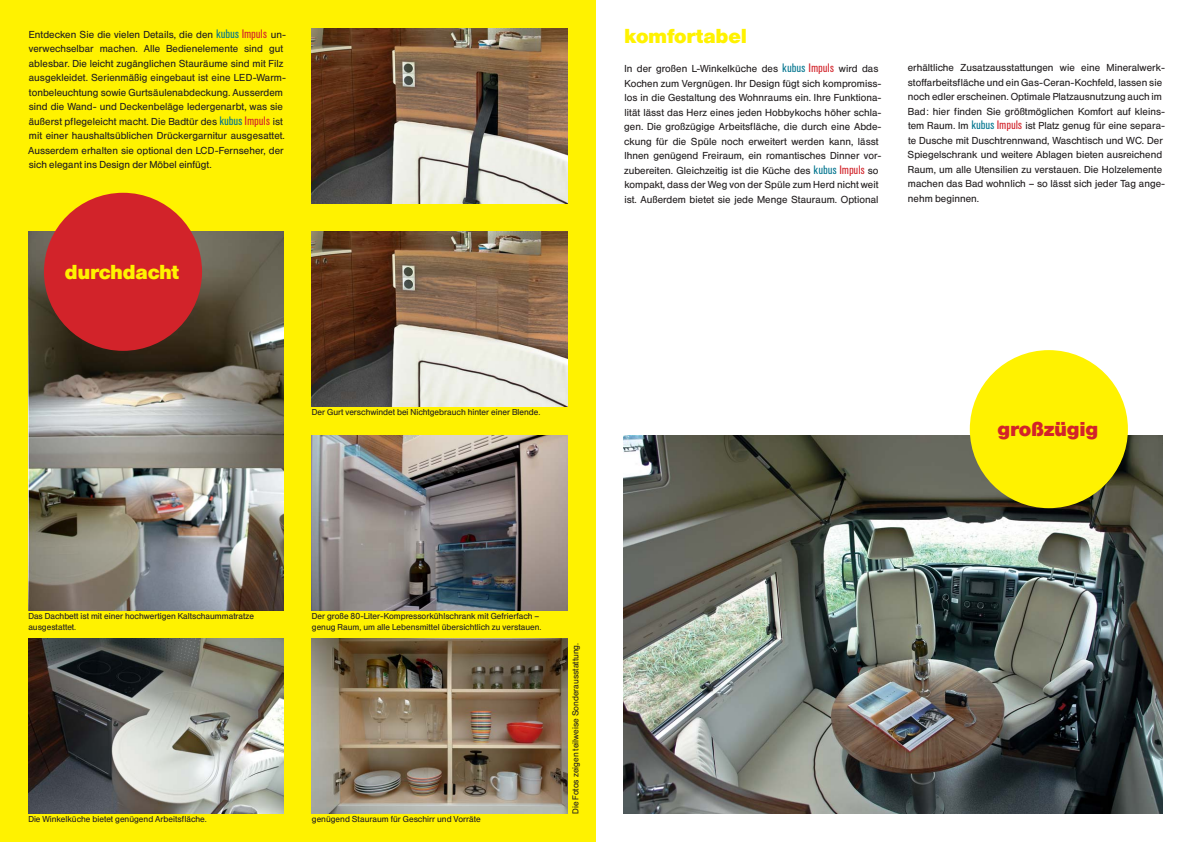
<style>
.page{position:relative;width:1191px;height:842px;background:#fff}
.page>*{position:absolute;margin:0;border:0;box-sizing:border-box;transform-origin:0 0}
.t1{font:700 20px "Helvetica BSK";letter-spacing:.005em;color:#fff200}
.t2{font:700 20px "Helvetica BSK";letter-spacing:.005em;color:#d2232a}
.t3{font:10px/14.5px "Helvetica BSK";letter-spacing:.005em;color:#231f20}
.t4{font:8.5px/11px "Helvetica BSK";color:#231f20}
.s1{font-family:"Ad Con";font-size:12px;color:#00748e}
.s2{font-family:"Ad Con";font-size:12px;color:#d2232a}
</style>
<div class="page">
<div style="left:0;top:0;width:595px;height:842px;background:#fff200"></div>
<img style="left:312px;top:28px;width:255px;height:175px">
<img style="left:624px;top:435px;width:538px;height:379px">
<div style="left:969px;top:350px;width:158px;height:158px;background:#fff200;border-radius:50%"></div>
<img style="left:312px;top:435px;width:255px;height:175px">
<img style="left:312px;top:639px;width:255px;height:175px">
<img style="left:28px;top:232px;width:255px;height:378px">
<img style="left:28px;top:639px;width:255px;height:175px">
<div style="left:44px;top:193px;width:158px;height:158px;background:#d2232a;border-radius:50%"></div>
<img style="left:312px;top:232px;width:255px;height:175px">
<p class="t3" style="left:28px;top:28px;width:259px">Entdecken Sie die vielen Details, die den <span class="s1">kubus</span> <span class="s2">Impuls</span> un&shy;verwechselbar machen. Alle Bedienelemente sind gut ablesbar. Die leicht zugänglichen Stauräume sind mit Filz ausgekleidet. Serienmäßig eingebaut ist eine LED-Warm&shy;tonbeleuchtung sowie Gurtsäulenabdeckung. Ausserdem sind die Wand- und Deckenbeläge ledergenarbt, was sie äußerst pflegeleicht macht. Die Badtür des <span class="s1">kubus</span> <span class="s2">Impuls</span> ist mit einer haushaltsüblichen Drückergarnitur ausgesattet.<br>Ausserdem erhalten sie optional den LCD-Fernseher, der sich elegant ins Design der Möbel einfügt.</p>
<h1 class="t1" style="left:65px;top:264px;width:115px">durchdacht</h1>
<p class="t4" style="left:312px;top:407px;width:230px">Der Gurt verschwindet bei Nichtgebrauch hinter einer Blende.</p>
<h1 class="t1" style="left:624px;top:29px;width:124px">komfortabel</h1>
<p class="t3" style="left:624px;top:62px;width:259px">In der großen L-Winkelküche des <span class="s1">kubus</span> <span class="s2">Impuls</span> wird das Kochen zum Vergnügen. Ihr Design fügt sich kompromiss&shy;los in die Gestaltung des Wohnraums ein. Ihre Funktiona&shy;lität lässt das Herz eines jeden Hobbykochs höher schla&shy;gen. Die großzügige Arbeitsfläche, die durch eine Abde&shy;ckung für die Spüle noch erweitert werden kann, lässt Ihnen genügend Freiraum, ein romantisches Dinner vor&shy;zubereiten. Gleichzeitig ist die Küche des <span class="s1">kubus</span> <span class="s2">Impuls</span> so kompakt, dass der Weg von der Spüle zum Herd nicht weit ist. Außerdem bietet sie jede Menge Stauraum. Optional</p>
<p class="t3" style="left:907px;top:61px;width:259px">erhältliche Zusatzausstattungen wie eine Mineralwerk&shy;stoffarbeitsfläche und ein Gas-Ceran-Kochfeld, lassen sie noch edler erscheinen. Optimale Platzausnutzung auch im Bad: hier finden Sie größtmöglichen Komfort auf kleins&shy;tem Raum. Im <span class="s1">kubus</span> <span class="s2">Impuls</span> ist Platz genug für eine separa&shy;te Dusche mit Duschtrennwand, Waschtisch und WC. Der Spiegelschrank und weitere Ablagen bieten ausreichend Raum, um alle Utensilien zu verstauen. Die Holzelemente machen das Bad wohnlich – so lässt sich jeder Tag ange&shy;nehm beginnen.</p>
<h1 class="t2" style="left:997px;top:421px;width:102px">großzügig</h1>
<p class="t4" style="left:28px;top:611px;width:227px">Das Dachbett ist mit einer hochwertigen Kaltschaummatratze ausgestattet.</p>
<p class="t4" style="left:312px;top:611px;width:231px">Der große 80-Liter-Kompressorkühlschrank mit Gefrierfach – genug Raum, um alle Lebensmittel übersichtlich zu verstauen.</p>
<p class="t4" style="left:28px;top:814px;width:180px">Die Winkelküche bietet genügend Arbeitsfläche.</p>
<p class="t4" style="left:312px;top:814px;width:170px">genügend Stauraum für Geschirr und Vorräte</p>
<p class="t4" style="left:570px;top:814px;width:173px;rotate:-90deg">Die Fotos zeigen teilweise Sonderausstattung.</p>
</div>
